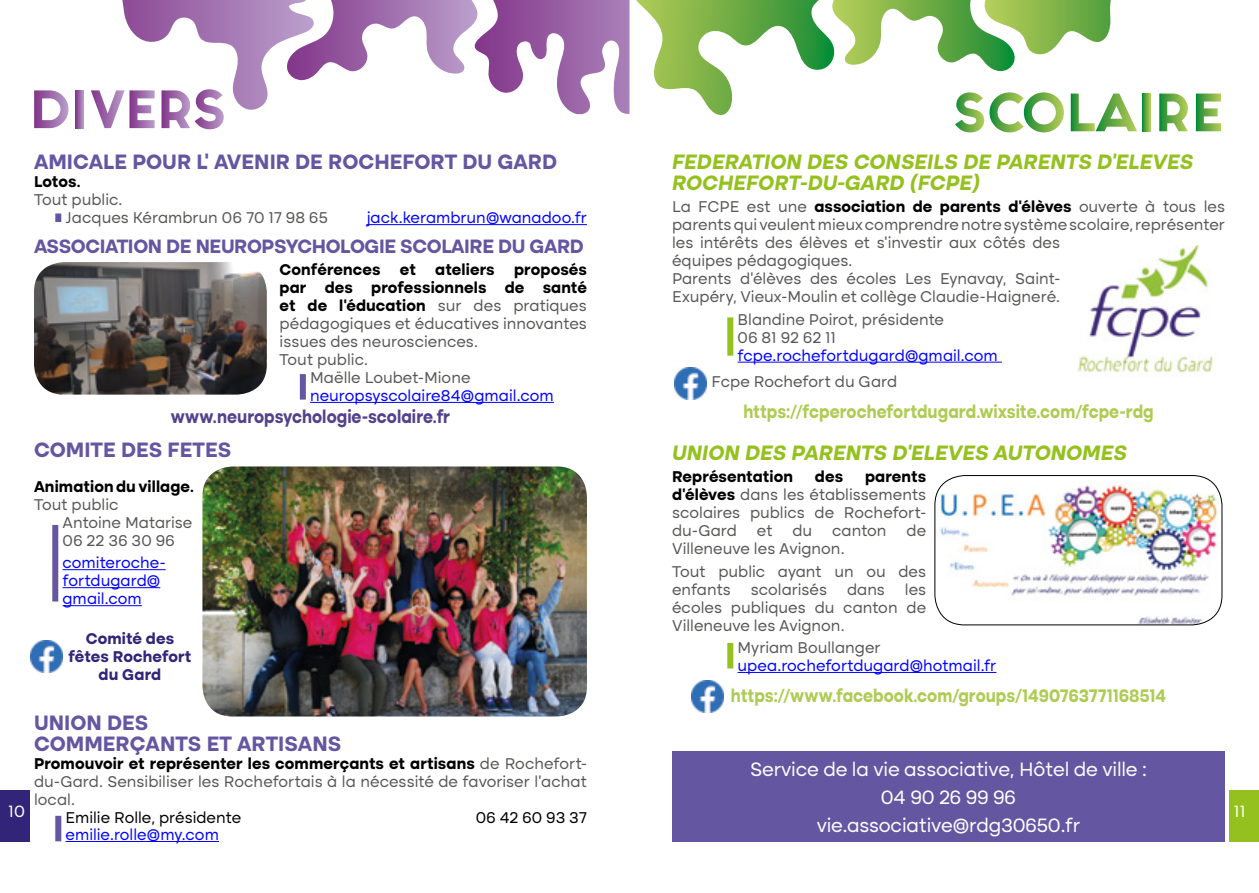
<style>
.page{position:relative;width:1259px;height:893px;background:#fff}
.page>*{position:absolute;margin:0;border:0;box-sizing:border-box;transform-origin:0 0}
.t1{font:italic 700 21px "Altone Trial";color:#95c11f}
.t2{font:700 21px/21px "Altone Trial";color:#6556a1}
.t3{font:19.5px/27.8px "Altone Trial";letter-spacing:-.01em;color:#fff;text-align:center}
.t4{font:700 19.5px "Altone Trial";letter-spacing:-.02em;color:#6556a1}
.t5{font:700 18.3px "Altone Trial";color:#aecc53;scale:.9 1}
.t6{font:700 18.3px "Altone Trial";color:#53418b;scale:.9 1}
.t7{font:16.5px "Altone Trial";color:#fff}
.t8{font:15.75px/18px "Altone Trial";color:#575756}
.t9{font:15.75px/18px "Altone Trial";color:#00f}
.t10{font:700 15.75px "Altone Trial";letter-spacing:.005em;color:#000}
.t11{font:15.75px "Altone Trial";color:#000}
.t12{font:700 15.75px/18px "Altone Trial";letter-spacing:.005em;color:#322478;text-align:center}
.s1{font-weight:400;color:#575756}
.s2{font-weight:700;color:#000}
</style>
<div class="page">
<div style="left:1229px;top:791px;width:30px;height:51px;background:#95c11f"></div>
<div style="left:0;top:791px;width:30px;height:51px;background:#322478"></div>
<hr style="left:366px;top:224px;width:221px;height:1px;background:#00f">
<hr style="left:310px;top:402px;width:244px;height:1px;background:#00f">
<hr style="left:63px;top:569px;width:103px;height:1px;background:#00f">
<hr style="left:63px;top:587px;width:97px;height:1px;background:#00f">
<hr style="left:63px;top:605px;width:79px;height:1px;background:#00f">
<hr style="left:66px;top:841px;width:153px;height:1px;background:#00f">
<svg style="left:34px;top:90px;width:34px;height:38px"></svg>
<svg style="left:75px;top:90px;width:8px;height:38px"></svg>
<svg style="left:91px;top:0;width:538px;height:129px"></svg>
<img style="left:202px;top:466px;width:385px;height:250px">
<img style="left:34px;top:262px;width:233px;height:133px">
<svg style="left:1142px;top:94px;width:8px;height:37px"></svg>
<svg style="left:1159px;top:94px;width:28px;height:37px"></svg>
<svg style="left:1195px;top:94px;width:26px;height:37px"></svg>
<svg style="left:636px;top:0;width:501px;height:132px"></svg>
<hr style="left:737px;top:362px;width:265px;height:1px;background:#00f">
<hr style="left:737px;top:672px;width:259px;height:1px;background:#00f">
<img style="left:936px;top:482px;width:286px;height:143px">
<div style="left:934px;top:475px;width:288px;height:150px;border:1px solid #000;border-radius:30px"></div>
<div style="left:55px;top:213px;width:6px;height:9px;background:#6556a1"></div>
<div style="left:727px;top:317px;width:6px;height:39px;background:#95c11f"></div>
<div style="left:727px;top:643px;width:6px;height:25px;background:#95c11f"></div>
<div style="left:300px;top:374px;width:6px;height:26px;background:#6556a1"></div>
<div style="left:55px;top:816px;width:6px;height:25px;background:#6556a1"></div>
<div style="left:52px;top:525px;width:6px;height:76px;background:#6556a1"></div>
<div style="left:672px;top:752px;width:553px;height:90px;background:#6556a1"></div>
<img style="left:1078px;top:245px;width:135px;height:132px">
<img style="left:31px;top:641px;width:31px;height:32px">
<img style="left:674px;top:367px;width:32px;height:32px">
<img style="left:692px;top:680px;width:31px;height:32px">
<h1 class="t2" style="left:34px;top:152px;width:524px">AMICALE POUR L’ AVENIR DE ROCHEFORT DU GARD</h1>
<p class="t10" style="left:34px;top:175px;width:48px">Lotos.</p>
<p class="t8" style="left:66px;top:192px;width:264px;text-indent:-32px">Tout public.<br>Jacques Kérambrun 06 70 17 98 65</p>
<p class="t9" style="left:366px;top:210px;width:222px">jack.kerambrun@wanadoo.fr</p>
<p class="t4" style="left:34px;top:237px;width:551px">ASSOCIATION DE NEUROPSYCHOLOGIE SCOLAIRE DU GARD</p>
<p class="t10" style="left:279px;top:262px;width:309px">Conférences et ateliers proposés</p>
<p class="t10" style="left:279px;top:280px;width:309px">par des professionnels de santé</p>
<p class="t10" style="left:279px;top:298px;width:309px">et de l’éducation <span class="s1">sur des pratiques</span></p>
<p class="t8" style="left:279px;top:315px;width:309px">pédagogiques et éducatives innovantes</p>
<p class="t8" style="left:279px;top:333px;width:200px">issues des neurosciences.</p>
<p class="t8" style="left:279px;top:351px;width:90px">Tout public.</p>
<p class="t8" style="left:310px;top:369px;width:162px">Maëlle Loubet-Mione</p>
<p class="t9" style="left:310px;top:387px;width:245px">neuropsyscolaire84@gmail.com</p>
<p class="t6" style="left:171px;top:409px;width:312px">www.neuropsychologie-scolaire.fr</p>
<h1 class="t2" style="left:34px;top:440px;width:199px">COMITE DES FETES</h1>
<p class="t10" style="left:34px;top:479px;width:161px">Animation du village.</p>
<p class="t8" style="left:63px;top:496px;width:131px;text-indent:-29px">Tout public<br>Antoine Matarise<br>06 22 36 30 96</p>
<p class="t9" style="left:63px;top:555px;width:105px">comiteroche&shy;fortdugard@ gmail.com</p>
<p class="t12" style="left:68px;top:631px;width:124px">Comité des fêtes Rochefort du Gard</p>
<h1 class="t1" style="left:672px;top:152px;width:67px">FEDERATION</h1>
<h1 class="t1" style="left:807px;top:152px;width:63px">DES CONS</h1>
<h1 class="t1" style="left:914px;top:152px;width:97px">EILS DE PAR</h1>
<h1 class="t1" style="left:1037px;top:152px;width:28px">ENTS</h1>
<h1 class="t1" style="left:1097px;top:152px;width:97px">D’ELEVES</h1>
<h1 class="t1" style="left:672px;top:173px;width:17px">ROCH</h1>
<h1 class="t1" style="left:733px;top:173px;width:28px">EFORT</h1>
<h1 class="t1" style="left:800px;top:173px;width:77px">-DU-GARD</h1>
<h1 class="t1" style="left:910px;top:173px;width:23px">(FCP</h1>
<h1 class="t1" style="left:959px;top:173px;width:22px">E)</h1>
<p class="t8" style="left:672px;top:199px;width:554px">La FCPE est une <span class="s2">association de parents d’élèves</span> ouverte à tous les parents qui veulent mieux comprendre notre système scolaire, représenter les intérêts des élèves et s’investir aux côtés des<br>équipes pédagogiques.<br>Parents d’élèves des écoles Les Eynavay, Saint-<br>Exupéry, Vieux-Moulin et collège Claudie-Haigneré.</p>
<p class="t8" style="left:737px;top:311px;width:208px">Blandine Poirot, présidente<br>06 81 92 62 11</p>
<p class="t9" style="left:737px;top:347px;width:262px">fcpe.rochefortdugard@gmail.com</p>
<p class="t8" style="left:711px;top:374px;width:187px">Fcpe Rochefort du Gard</p>
<p class="t5" style="left:743px;top:403px;width:457px">https://fcperochefortdugard.wixsite.com/fcpe-rdg</p>
<h1 class="t1" style="left:672px;top:443px;width:15px">UNION</h1>
<h1 class="t1" style="left:745px;top:443px;width:62px">DES PAR</h1>
<h1 class="t1" style="left:833px;top:443px;width:28px">ENTS</h1>
<h1 class="t1" style="left:892px;top:443px;width:118px">D’ELEVES AUTONOM</h1>
<h1 class="t1" style="left:1100px;top:443px;width:27px">ES</h1>
<p class="t10" style="left:672px;top:470px;width:123px">Représentation</p>
<p class="t10" style="left:815px;top:470px;width:30px">des</p>
<p class="t8" style="left:672px;top:469px;width:256px;text-align:justify;text-indent:193px"><span class="s2">parents d’élèves</span> dans les établissements scolaires publics de Rochefort&shy;du-Gard</p>
<p class="t8" style="left:757px;top:523px;width:17px">et</p>
<p class="t8" style="left:792px;top:523px;width:21px">du</p>
<p class="t8" style="left:832px;top:523px;width:56px">canton</p>
<p class="t8" style="left:906px;top:523px;width:21px">de</p>
<p class="t8" style="left:672px;top:539px;width:256px;line-height:22.2px">Villeneuve les Avignon.<br>Tout public ayant un ou des</p>
<p class="t8" style="left:672px;top:581px;width:60px">enfants</p>
<p class="t8" style="left:750px;top:581px;width:78px">scolarisés</p>
<p class="t8" style="left:847px;top:581px;width:39px">dans</p>
<p class="t8" style="left:672px;top:581px;width:256px;text-align:justify;text-indent:233px">les écoles publiques du canton de Villeneuve les Avignon.</p>
<p class="t8" style="left:737px;top:639px;width:145px">Myriam Boullanger</p>
<p class="t9" style="left:737px;top:657px;width:260px">upea.rochefortdugard@hotmail.fr</p>
<p class="t5" style="left:731px;top:687px;width:485px">https://www.facebook.com/groups/1490763771168514</p>
<h1 class="t2" style="left:34px;top:714px;width:309px">UNION DES<br>COMMERÇANTS ET ARTISANS</h1>
<p class="t8" style="left:34px;top:756px;width:554px;text-align:justify"><span class="s2">Promouvoir et représenter les commerçants et artisans</span> de Rochefort&shy;du-Gard. Sensibiliser les Rochefortais à la nécessité de favoriser l’achat local.</p>
<p class="t11" style="left:66px;top:811px;width:177px">Emilie Rolle, présidente</p>
<p class="t11" style="left:476px;top:811px;width:113px">06 42 60 93 37</p>
<p class="t9" style="left:66px;top:826px;width:155px">emilie.rolle@my.com</p>
<p class="t3" style="left:750px;top:757px;width:398px">Service de la vie associative, Hôtel de ville :<br>04 90 26 99 96 vie.associative@rdg30650.fr</p>
<p class="t7" style="left:8px;top:804px;width:18px">10</p>
<p class="t7" style="left:1234px;top:804px;width:13px">11</p>
</div>
